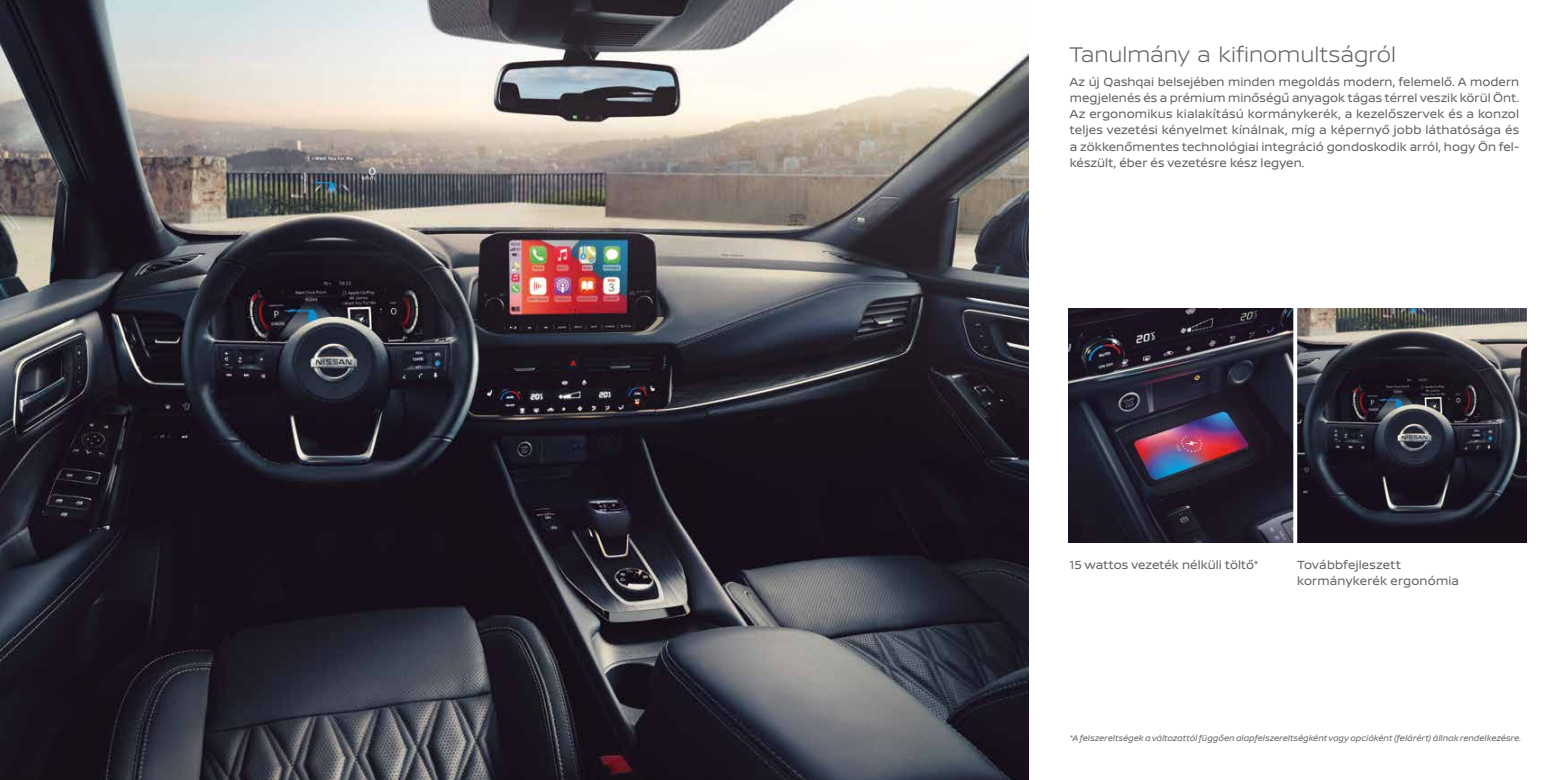
<style>
.page{position:relative;width:1560px;height:780px;background:#fff}
.page>*{position:absolute;margin:0;border:0;box-sizing:border-box;transform-origin:0 0}
.t1{font:300 22.5px "Nissan Brand";color:#646363}
.t2{font:12.5px/16.2px "Nissan Brand";letter-spacing:.01em;color:#646363}
.t3{font:italic 8.75px "Nissan Brand";letter-spacing:.01em;color:#646363}
</style>
<div class="page">
<img style="left:1068px;top:308px;width:225px;height:234px">
<img style="left:1297px;top:308px;width:228px;height:234px">
<img style="left:0;top:0;width:1028px;height:780px">
<h1 class="t1" style="left:1069px;top:38px;width:328px">Tanulmány a kifinomultságról</h1>
<p class="t2" style="left:1069px;top:73px;width:451px;text-align:justify">Az új Qashqai belsejében minden megoldás modern, felemelő. A modern megjelenés és a prémium minőségű anyagok tágas térrel veszik körül Önt.<br>Az ergonomikus kialakítású kormánykerék, a kezelőszervek és a konzol teljes vezetési kényelmet kínálnak, míg a képernyő jobb láthatósága és a zökkenőmentes technológiai integráció gondoskodik arról, hogy Ön fel&shy;készült, éber és vezetésre kész legyen.</p>
<p class="t2" style="left:1069px;top:556px;width:191px">15 wattos vezeték nélküli töltő*</p>
<p class="t2" style="left:1296px;top:556px;width:163px">Továbbfejleszett kormánykerék ergonómia</p>
<p class="t3" style="left:1069px;top:731px;width:453px">*A felszereltségek a változattól függően alapfelszereltségként vagy opcióként (felárért) állnak rendelkezésre.</p>
</div>
